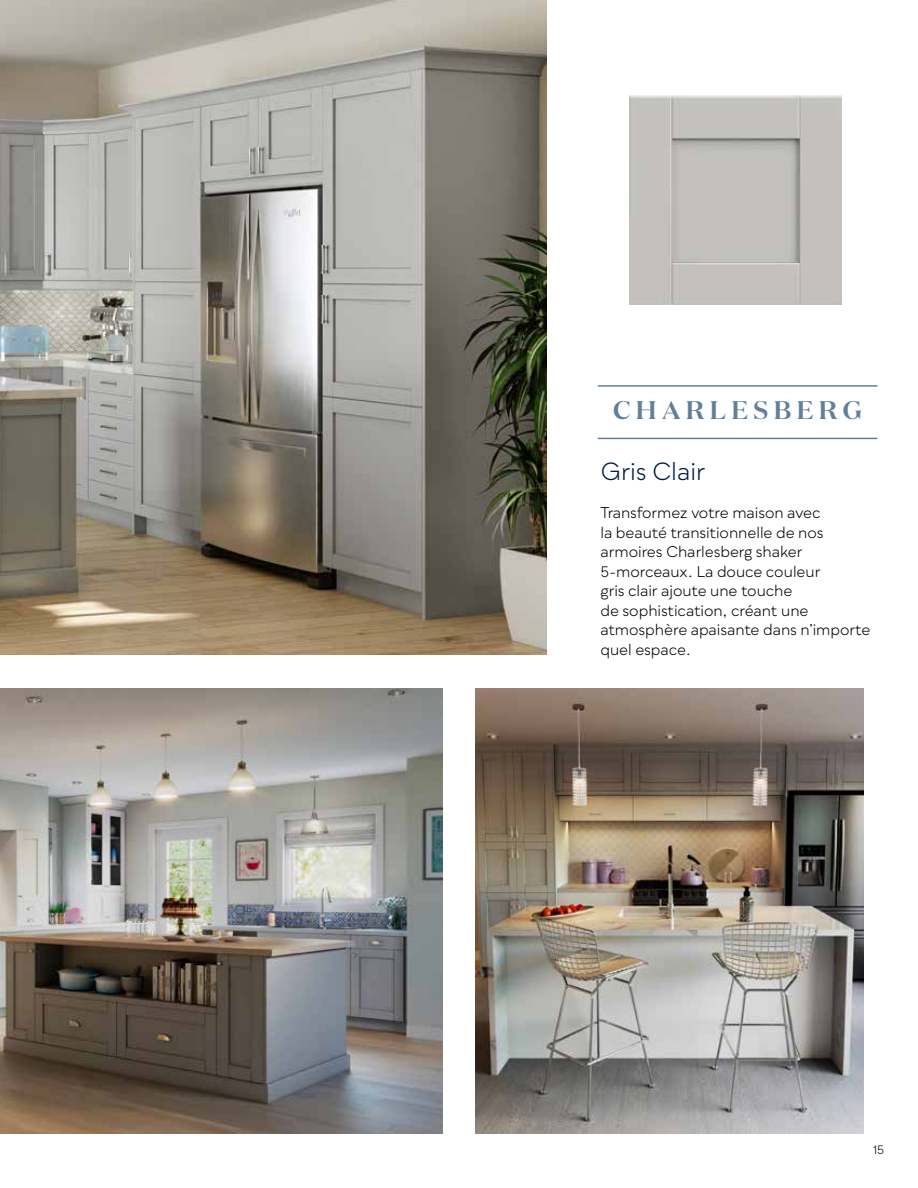
<style>
.page{position:relative;width:918px;height:1188px;background:#fff}
.page>*{position:absolute;margin:0;border:0;box-sizing:border-box;transform-origin:0 0}
.t1{font:600 25.5px "Domaine Disp";letter-spacing:.21em;color:#627e99}
.t2{font:24px "Qualion";letter-spacing:-.005em;color:#001d40}
.t3{font:15px/19.5px "Qualion";letter-spacing:-.005em;color:#000}
.t4{font:12px "Qualion";color:#000}
</style>
<div class="page">
<img style="left:0;top:688px;width:442px;height:446px">
<img style="left:0;top:0;width:546px;height:654px">
<img style="left:476px;top:688px;width:388px;height:446px">
<img style="left:630px;top:96px;width:211px;height:209px">
<hr style="left:598px;top:438px;width:280px;height:1px;background:#627e99">
<hr style="left:598px;top:385px;width:279px;height:2px;background:#627e99">
<h1 class="t1" style="left:613px;top:394px;width:250px">CHARLESBERG</h1>
<h2 class="t2" style="left:600px;top:458px;width:107px">Gris Clair</h2>
<p class="t3" style="left:600px;top:503px;width:272px">Transformez votre maison avec<br>la beauté transitionnelle de nos armoires Charlesberg shaker<br>5-morceaux. La douce couleur<br>gris clair ajoute une touche<br>de sophistication, créant une atmosphère apaisante dans n’importe quel espace.</p>
<p class="t4" style="left:873px;top:1143px;width:13px">15</p>
</div>
